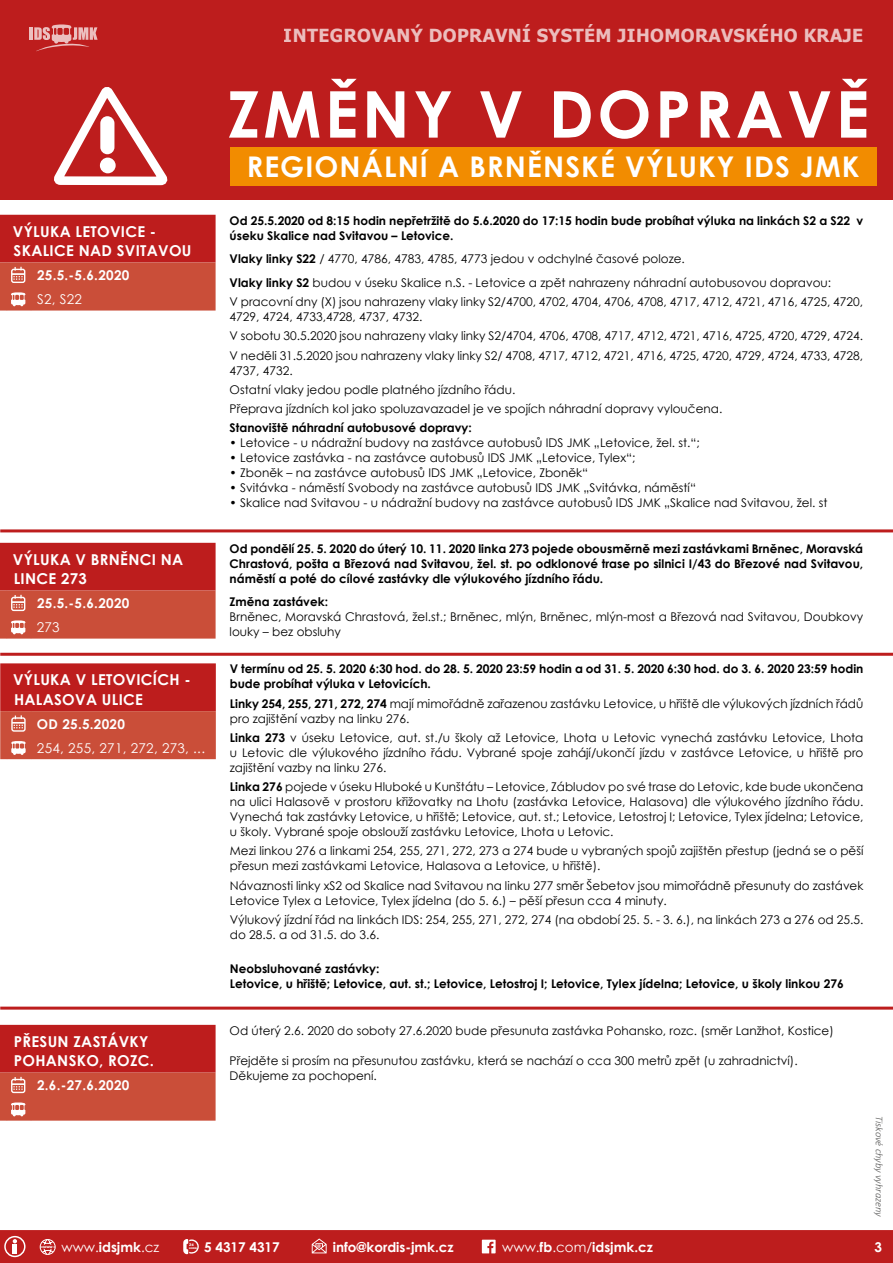
<style>
.page{position:relative;width:893px;height:1263px;background:#fff}
.page>*{position:absolute;margin:0;border:0;box-sizing:border-box;transform-origin:0 0}
.t1{font:700 64.5px "Century Gothic";letter-spacing:.055em;color:#fff}
.t2{font:700 28.5px "Century Gothic";letter-spacing:.04em;color:#fff}
.t3{font:700 18px "Tahoma";letter-spacing:.02em;color:#fff}
.t4{font:700 15px/19.5px "Century Gothic";letter-spacing:.02em;color:#fff}
.t5{font:700 13.5px "Century Gothic";color:#fff}
.t6{font:13.5px "Century Gothic";letter-spacing:.02em;color:#fff}
.t7{font:12px/15px "Century Gothic";color:#000}
.t8{font:700 12px/15px "Century Gothic";color:#000}
.t9{font:italic 300 10.5px "Calibri";letter-spacing:-.005em;color:#575756}
.t10{font:700 4.95px "Century Gothic";color:#fff}
.t11{font:900 3.6px "Neo Sans";color:#fff}
.t12{font:900 3.45px "Neo Sans";color:#fff;scale:1.04 1}
.t13{font:900 2.25px "Neo Sans";color:#fff;scale:1.04 1}
.s1{font-weight:700}
.s2{font-weight:400}
</style>
<div class="page">
<div style="left:0;top:0;width:893px;height:199px;background:#bd1d1d"></div>
<div style="left:230px;top:147px;width:646px;height:38px;background:#f28c00"></div>
<svg style="left:54px;top:87px;width:114px;height:99px"></svg>
<div style="left:100px;top:158px;width:16px;height:15px;background:#fff;border-radius:50%"></div>
<div style="left:100px;top:116px;width:14px;height:38px;background:#fff;border-radius:7px"></div>
<svg style="left:30px;top:24px;width:68px;height:27px"></svg>
<div style="left:0;top:1230px;width:893px;height:33px;background:#bd1d1d"></div>
<hr style="left:0;top:529px;width:893px;height:3px;background:#bd1d1d">
<hr style="left:0;top:653px;width:893px;height:3px;background:#bd1d1d">
<svg style="left:0;top:215px;width:216px;height:96px;background:#c4392f"></svg>
<svg style="left:0;top:543px;width:216px;height:96px;background:#c4392f"></svg>
<svg style="left:0;top:663px;width:216px;height:96px;background:#c4382e"></svg>
<hr style="left:0;top:1006px;width:893px;height:3px;background:#bd1d1d">
<svg style="left:0;top:1025px;width:216px;height:96px;background:#c4392e"></svg>
<h3 class="t3" style="left:284px;top:23px;width:581px">INTEGROVANÝ DOPRAVNÍ SYSTÉM JIHOMORAVSKÉHO KRAJE</h3>
<p class="t4" style="left:13px;top:221px;width:180px">VÝLUKA LETOVICE -<br>SKALICE NAD SVITAVOU</p>
<p class="t5" style="left:37px;top:265px;width:94px">25.5.-5.6.2020</p>
<p class="t6" style="left:37px;top:290px;width:46px">S2, S22</p>
<p class="t4" style="left:13px;top:549px;width:172px">VÝLUKA V BRNĚNCI NA<br>LINCE 273</p>
<p class="t5" style="left:37px;top:593px;width:94px">25.5.-5.6.2020</p>
<p class="t6" style="left:37px;top:618px;width:24px">273</p>
<p class="t4" style="left:13px;top:669px;width:179px">VÝLUKA V LETOVICÍCH -<br>HALASOVA ULICE</p>
<p class="t5" style="left:37px;top:714px;width:90px">OD 25.5.2020</p>
<p class="t6" style="left:37px;top:739px;width:170px">254, 255, 271, 272, 273, ...</p>
<p class="t4" style="left:14px;top:1031px;width:142px">PŘESUN ZASTÁVKY<br>POHANSKO, ROZC.</p>
<p class="t5" style="left:37px;top:1075px;width:94px">2.6.-27.6.2020</p>
<h1 class="t1" style="left:227px;top:65px;width:643px">ZMĚNY V DOPRAVĚ</h1>
<h2 class="t2" style="left:247px;top:145px;width:614px">REGIONÁLNÍ A BRNĚNSKÉ VÝLUKY IDS JMK</h2>
<p class="t8" style="left:230px;top:212px;width:635px">Od 25.5.2020 od 8:15 hodin nepřetržitě do 5.6.2020 do 17:15 hodin bude probíhat výluka na linkách S2 a S22 v úseku Skalice nad Svitavou – Letovice.</p>
<p class="t7" style="left:230px;top:247px;width:603px;line-height:23.5px"><span class="s1">Vlaky linky S22</span> / 4770, 4786, 4783, 4785, 4773 jedou v odchylné časové poloze.<br><span class="s1">Vlaky linky S2</span> budou v úseku Skalice n.S. - Letovice a zpět nahrazeny náhradní autobusovou dopravou:</p>
<p class="t7" style="left:230px;top:294px;width:635px">V pracovní dny (X) jsou nahrazeny vlaky linky S2/4700, 4702, 4704, 4706, 4708, 4717, 4712, 4721, 4716, 4725, 4720,<br>4729, 4724, 4733,4728, 4737, 4732.</p>
<p class="t7" style="left:230px;top:326px;width:635px;line-height:19.2px">V sobotu 30.5.2020 jsou nahrazeny vlaky linky S2/4704, 4706, 4708, 4717, 4712, 4721, 4716, 4725, 4720, 4729, 4724.<br>V neděli 31.5.2020 jsou nahrazeny vlaky linky S2/ 4708, 4717, 4712, 4721, 4716, 4725, 4720, 4729, 4724, 4733, 4728,</p>
<p class="t7" style="left:230px;top:360px;width:494px;line-height:19.2px">4737, 4732.<br>Ostatní vlaky jedou podle platného jízdního řádu.<br>Přeprava jízdních kol jako spoluzavazadel je ve spojích náhradní dopravy vyloučena.</p>
<p class="t8" style="left:230px;top:420px;width:244px">Stanoviště náhradní autobusové dopravy:</p>
<p class="t7" style="left:230px;top:435px;width:472px">• Letovice - u nádražní budovy na zastávce autobusů IDS JMK „Letovice, žel. st.“;</p>
<p class="t7" style="left:230px;top:450px;width:407px">• Letovice zastávka - na zastávce autobusů IDS JMK „Letovice, Tylex“;</p>
<p class="t7" style="left:230px;top:465px;width:360px">• Zboněk – na zastávce autobusů IDS JMK „Letovice, Zboněk“</p>
<p class="t7" style="left:230px;top:480px;width:468px">• Svitávka - náměstí Svobody na zastávce autobusů IDS JMK „Svitávka, náměstí“</p>
<p class="t7" style="left:230px;top:495px;width:599px">• Skalice nad Svitavou - u nádražní budovy na zastávce autobusů IDS JMK „Skalice nad Svitavou, žel. st</p>
<p class="t8" style="left:230px;top:540px;width:635px;text-align:justify">Od pondělí 25. 5. 2020 do úterý 10. 11. 2020 linka 273 pojede obousměrně mezi zastávkami Brněnec, Moravská Chrastová, pošta a Březová nad Svitavou, žel. st. po odklonové trase po silnici I/43 do Březové nad Svitavou, náměstí a poté do cílové zastávky dle výlukového jízdního řádu.</p>
<p class="t8" style="left:230px;top:594px;width:100px">Změna zastávek:</p>
<p class="t7" style="left:230px;top:609px;width:635px">Brněnec, Moravská Chrastová, žel.st.; Brněnec, mlýn, Brněnec, mlýn-most a Březová nad Svitavou, Doubkovy louky – bez obsluhy</p>
<p class="t8" style="left:230px;top:661px;width:635px">V termínu od 25. 5. 2020 6:30 hod. do 28. 5. 2020 23:59 hodin a od 31. 5. 2020 6:30 hod. do 3. 6. 2020 23:59 hodin bude probíhat výluka v Letovicích.</p>
<p class="t7" style="left:230px;top:696px;width:635px"><span class="s1">Linky 254, 255, 271, 272, 274</span> mají mimořádně zařazenou zastávku Letovice, u hřiště dle výlukových jízdních řádů pro zajištění vazby na linku 276.</p>
<p class="t7" style="left:230px;top:730px;width:635px;text-align:justify"><span class="s1">Linka 273</span> v úseku Letovice, aut. st./u školy až Letovice, Lhota u Letovic vynechá zastávku Letovice, Lhota u Letovic dle výlukového jízdního řádu. Vybrané spoje zahájí/ukončí jízdu v zastávce Letovice, u hřiště pro zajištění vazby na linku 276.</p>
<p class="t7" style="left:230px;top:779px;width:635px;text-align:justify"><span class="s1">Linka 276</span> pojede v úseku Hluboké u Kunštátu – Letovice, Zábludov po své trase do Letovic, kde bude ukončena na ulici Halasově v prostoru křižovatky na Lhotu (zastávka Letovice, Halasova) dle výlukového jízdního řádu.<br>Vynechá tak zastávky Letovice, u hřiště; Letovice, aut. st.; Letovice, Letostroj I; Letovice, Tylex jídelna; Letovice, u školy. Vybrané spoje obslouží zastávku Letovice, Lhota u Letovic.</p>
<p class="t7" style="left:230px;top:843px;width:635px">Mezi linkou 276 a linkami 254, 255, 271, 272, 273 a 274 bude u vybraných spojů zajištěn přestup (jedná se o pěší přesun mezi zastávkami Letovice, Halasova a Letovice, u hřiště).</p>
<p class="t7" style="left:230px;top:878px;width:635px">Návaznosti linky xS2 od Skalice nad Svitavou na linku 277 směr Šebetov jsou mimořádně přesunuty do zastávek<br>Letovice Tylex a Letovice, Tylex jídelna (do 5. 6.) – pěší přesun cca 4 minuty.</p>
<p class="t7" style="left:230px;top:912px;width:635px">Výlukový jízdní řád na linkách IDS: 254, 255, 271, 272, 274 (na období 25. 5. - 3. 6.), na linkách 273 a 276 od 25.5. do 28.5. a od 31.5. do 3.6.</p>
<p class="t8" style="left:230px;top:961px;width:615px">Neobsluhované zastávky:<br>Letovice, u hřiště; Letovice, aut. st.; Letovice, Letostroj I; Letovice, Tylex jídelna; Letovice, u školy linkou 276</p>
<p class="t7" style="left:230px;top:1023px;width:606px">Od úterý 2.6. 2020 do soboty 27.6.2020 bude přesunuta zastávka Pohansko, rozc. (směr Lanžhot, Kostice)</p>
<p class="t7" style="left:230px;top:1053px;width:570px">Přejděte si prosím na přesunutou zastávku, která se nachází o cca 300 metrů zpět (u zahradnictví).<br>Děkujeme za pochopení.</p>
<p class="t9" style="left:886px;top:1116px;width:102px;rotate:90deg">Tiskové chyby vyhrazeny</p>
<p class="t13" style="left:189px;top:1247px;width:9px">HODIN</p>
<p class="t5" style="left:204px;top:1236px;width:77px">5 4317 4317</p>
<p class="t10" style="left:317px;top:1242px;width:5px">@</p>
<p class="t5" style="left:333px;top:1236px;width:122px">info@kordis-jmk.cz</p>
<p class="t5" style="left:502px;top:1236px;width:152px"><span class="s2">www.</span>fb<span class="s2">.com/</span>idsjmk.cz</p>
<p class="t5" style="left:874px;top:1236px;width:9px">3</p>
<p class="t11" style="left:43px;top:1245px;width:11px">www</p>
<p class="t6" style="left:62px;top:1237px;width:99px">www.<span class="s1">idsjmk</span>.cz</p>
<p class="t12" style="left:189px;top:1243px;width:6px">24</p>
</div>
